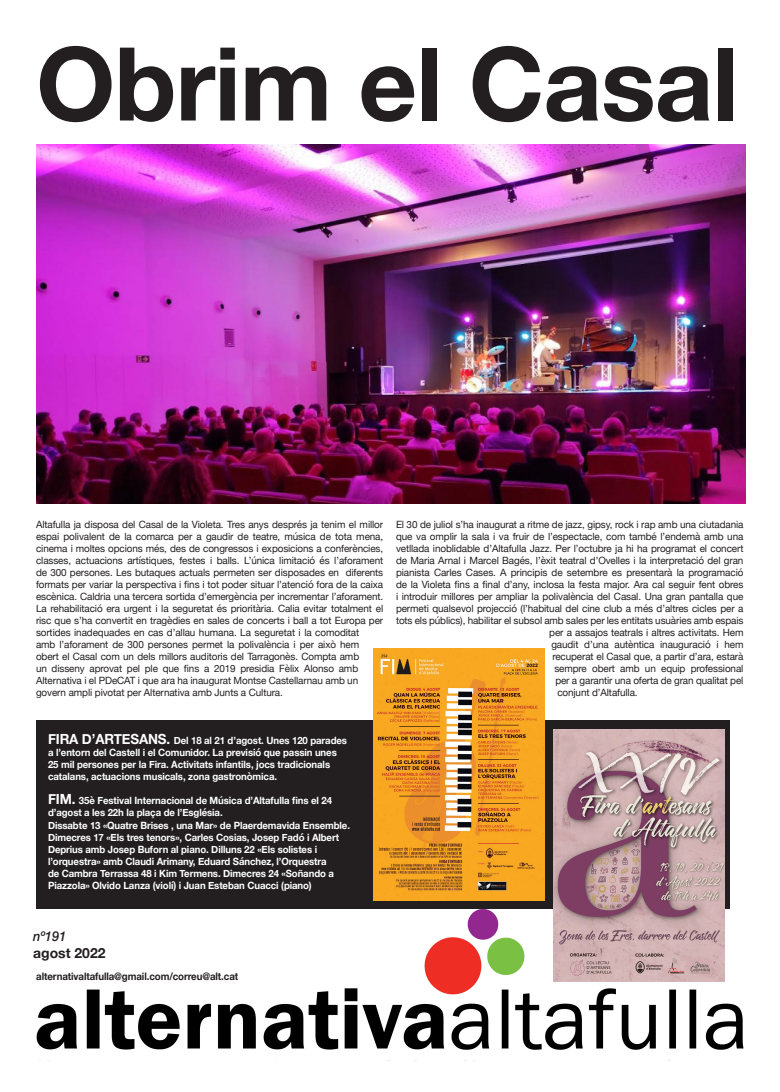
<style>
.page{position:relative;width:780px;height:1092px;background:#fff}
.page>*{position:absolute;margin:0;border:0;box-sizing:border-box;transform-origin:0 0}
.t1{font:700 102px "Helvetica Neue";letter-spacing:-.01em;color:#231f20}
.t2{font:700 13.9px "Helvetica Neue";color:#231f20}
.t3{font:italic 500 13.5px "Helvetica Neue";color:#231f20;scale:.94 1}
.t4{font:700 10.3px "Helvetica Neue";letter-spacing:-.01em;color:#231f20;scale:.94 1}
.t5{font:10px/12px "Helvetica Neue";letter-spacing:-.01em;color:#231f20}
.t6{font:700 10px/12px "Helvetica Neue";letter-spacing:-.01em;color:#fff;scale:.96 1}
.s1{font-size:14px}
</style>
<div class="page">
<div style="left:36px;top:720px;width:693px;height:207px;background:#231f20"></div>
<img style="left:36px;top:909px;width:708px;height:141px">
<img style="left:36px;top:144px;width:710px;height:359px">
<img style="left:554px;top:729px;width:170px;height:252px">
<img style="left:374px;top:648px;width:170px;height:252px">
<p class="t1" style="left:36px;top:4px;width:704px">Obrim el Casal</p>
<p class="t5" style="left:36px;top:519px;width:349px">Altafulla ja disposa del Casal de la Violeta. Tres anys després ja tenim el millor espai polivalent de la comarca per a gaudir de teatre, música de tota mena, cinema i moltes opcions més, des de congressos i exposicions a conferències, classes, actuacions artístiques, festes i balls. L’única limitació és l’aforament de 300 persones. Les butaques actuals permeten ser disposades en diferents formats per variar la perspectiva i fins i tot poder situar l’atenció fora de la caixa escènica. Caldria una tercera sortida d’emergència per incrementar l’aforament.<br>La rehabilitació era urgent i la seguretat és prioritària. Calia evitar totalment el risc que s’ha convertit en tragèdies en sales de concerts i ball a tot Europa per sortides inadequades en cas d’allau humana. La seguretat i la comoditat<br>amb l’aforament de 300 persones permet la polivalència i per això hem obert el Casal com un dels millors auditoris del Tarragonès. Compta amb<br>un disseny aprovat pel ple que fins a 2019 presidia Fèlix Alonso amb Alternativa i el PDeCAT i que ara ha inaugurat Montse Castellarnau amb un govern ampli pivotat per Alternativa amb Junts a Cultura.</p>
<p class="t5" style="left:396px;top:519px;width:349px">El 30 de juliol s’ha inaugurat a ritme de jazz, gipsy, rock i rap amb una ciutadania</p>
<p class="t5" style="left:396px;top:531px;width:349px">que va omplir la sala i va fruir de l’espectacle, com també l’endemà amb una</p>
<p class="t5" style="left:396px;top:543px;width:349px">vetllada inoblidable d’Altafulla Jazz. Per l’octubre ja hi ha programat el concert</p>
<p class="t5" style="left:396px;top:555px;width:349px">de Maria Arnal i Marcel Bagés, l’èxit teatral d’Ovelles i la interpretació del gran</p>
<p class="t5" style="left:396px;top:567px;width:349px">pianista Carles Cases. A principis de setembre es presentarà la programació</p>
<p class="t5" style="left:396px;top:579px;width:349px">de la Violeta fins a final d’any, inclosa la festa major. Ara cal seguir fent obres</p>
<p class="t5" style="left:396px;top:591px;width:349px">i introduir millores per ampliar la polivalència del Casal. Una gran pantalla que</p>
<p class="t5" style="left:396px;top:603px;width:349px">permeti qualsevol projecció (l’habitual del cine club a més d’altres cicles per a</p>
<p class="t5" style="left:396px;top:615px;width:349px">tots els públics), habilitar el subsol amb sales per les entitats usuàries amb espais</p>
<p class="t5" style="left:549px;top:627px;width:196px">per a assajos teatrals i altres activitats. Hem</p>
<p class="t5" style="left:551px;top:639px;width:194px">gaudit d’una autèntica inauguració i hem</p>
<p class="t5" style="left:552px;top:651px;width:193px">recuperat el Casal que, a partir d’ara, estarà</p>
<p class="t5" style="left:554px;top:663px;width:190px">sempre obert amb un equip professional</p>
<p class="t5" style="left:555px;top:675px;width:190px">per a garantir una oferta de gran qualitat pel</p>
<p class="t5" style="left:557px;top:687px;width:82px">conjunt d’Altafulla.</p>
<p class="t6" style="left:48px;top:735px;width:313px"><span class="s1">FIRA D’ARTESANS.</span> Del 18 al 21 d’agost. Unes 120 parades a l’entorn del Castell i el Comunidor. La previsió que passin unes 25 mil persones per la Fira. Activitats infantils, jocs tradicionals catalans, actuacions musicals, zona gastronòmica.</p>
<p class="t6" style="left:48px;top:795px;width:297px"><span class="s1">FIM.</span> 35è Festival Internacional de Música d’Altafulla fins el 24 d’agost a les 22h la plaça de l’Església.</p>
<p class="t6" style="left:48px;top:819px;width:316px">Dissabte 13 «Quatre Brises , una Mar» de Plaerdemavida Ensemble.<br>Dimecres 17 «Els tres tenors», Carles Cosias, Josep Fadó i Albert Deprius amb Josep Buforn al piano. Dilluns 22 «Els solistes i l’orquestra» amb Claudi Arimany, Eduard Sánchez, l’Orquestra<br>de Cambra Terrassa 48 i Kim Termens. Dimecres 24 «Soñando a Piazzola» Olvido Lanza (violí) i Juan Esteban Cuacci (piano)</p>
<p class="t3" style="left:33px;top:924px;width:37px">nº191</p>
<p class="t2" style="left:33px;top:942px;width:74px">agost 2022</p>
<p class="t4" style="left:36px;top:968px;width:216px">alternativaltafulla@gmail.com/correu@alt.cat</p>
</div>
